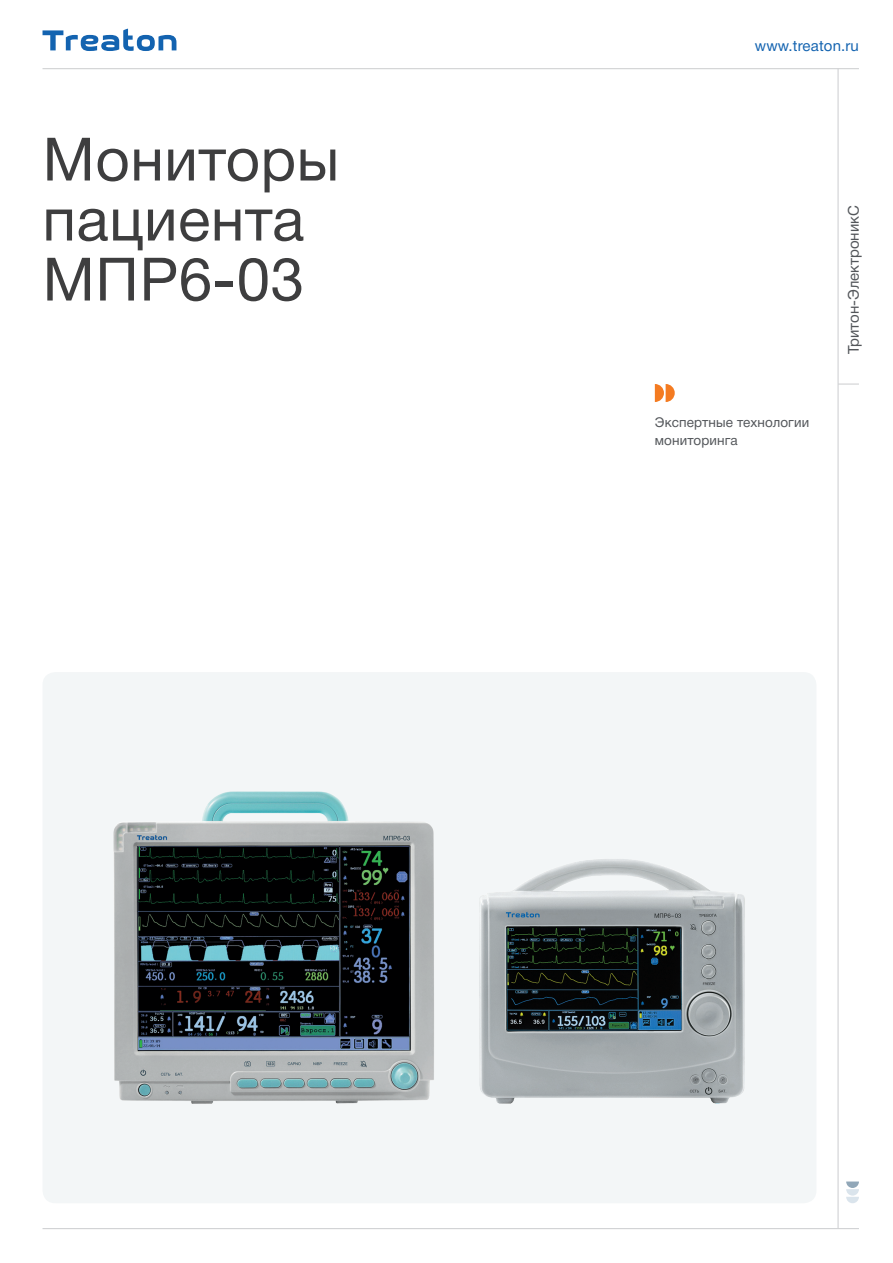
<style>
.page{position:relative;width:893px;height:1263px;background:#fff}
.page>*{position:absolute;margin:0;border:0;box-sizing:border-box;transform-origin:0 0}
.t1{font:60px/60px "Helvetica Neue Cyr";letter-spacing:.01em;color:#3e3e3f}
.t2{font:15px "Helvetica Neue Cyr";color:#53565a}
.t3{font:15px "Helvetica Neue Cyr";letter-spacing:.01em;color:#1363b0}
.t4{font:13.5px/18px "Helvetica Neue Cyr";letter-spacing:.01em;color:#53565a}
</style>
<div class="page">
<svg style="left:43px;top:29px;width:133px;height:22px"></svg>
<hr style="left:837px;top:68px;width:2px;height:1160px;background:#d1d2d4">
<hr style="left:838px;top:383px;width:21px;height:2px;background:#d1d2d4">
<hr style="left:43px;top:1228px;width:816px;height:1px;background:#d1d2d4">
<hr style="left:43px;top:68px;width:816px;height:1px;background:#d1d2d4">
<svg style="left:846px;top:1181px;width:13px;height:22px"></svg>
<div style="left:43px;top:672px;width:773px;height:531px;background:#f3f6f7;border-radius:13px"></div>
<img style="left:113px;top:791px;width:321px;height:313px">
<svg style="left:655px;top:384px;width:20px;height:18px"></svg>
<img style="left:479px;top:859px;width:266px;height:245px">
<h1 class="t1" style="left:43px;top:130px;width:298px">Мониторы пациента<br>МПР6-03</h1>
<p class="t3" style="left:755px;top:38px;width:106px">www.treaton.ru</p>
<p class="t4" style="left:655px;top:413px;width:156px">Экспертные технологии мониторинга</p>
<p class="t2" style="left:845px;top:354px;width:150px;rotate:-90deg">Тритон-ЭлектроникС</p>
</div>
